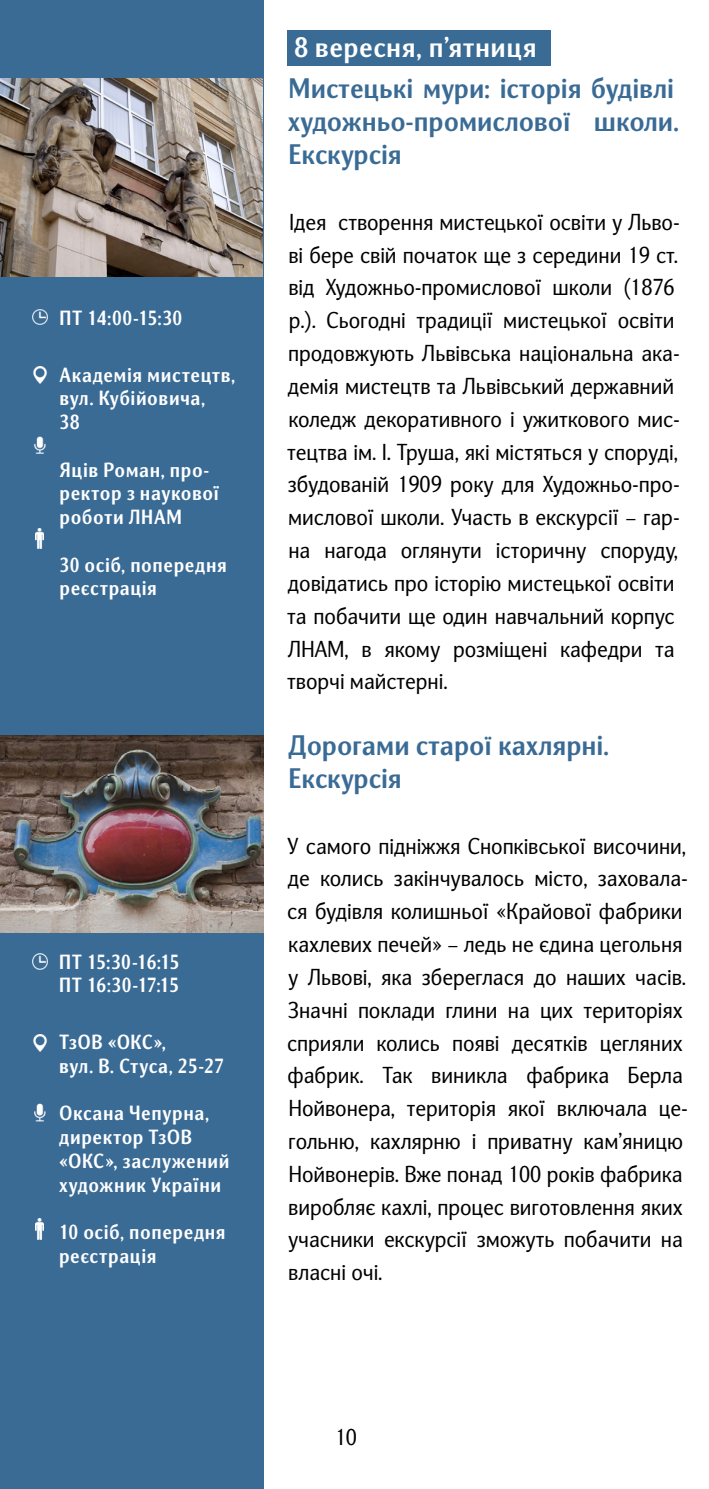
<style>
.page{position:relative;width:709px;height:1489px;background:#fff}
.page>*{position:absolute;margin:0;border:0;box-sizing:border-box;transform-origin:0 0}
.t1{font:700 27.5px/32.8px "Nat Grotesk";color:#3a6b95}
.t2{font:700 27.5px "Nat Grotesk";letter-spacing:.02em;color:#fff}
.t3{font:22.5px/32.8px "Nat Grotesk";color:#000}
.t4{font:700 20px/23.8px "Nat Grotesk Nar";letter-spacing:.03em;color:#fff}
.t5{font:700 20px/23.8px "Nat Grotesk Nar";letter-spacing:-.015em;color:#fff}
</style>
<div class="page">
<div style="left:0;top:0;width:263px;height:1488px;background:#3a6b95"></div>
<img style="left:0;top:78px;width:262px;height:198px">
<img style="left:0;top:735px;width:263px;height:197px">
<div style="left:287px;top:31px;width:263px;height:35px;background:#3a6b95"></div>
<img style="left:34px;top:436px;width:12px;height:18px">
<img style="left:32px;top:309px;width:16px;height:16px">
<img style="left:33px;top:367px;width:14px;height:17px">
<img style="left:36px;top:528px;width:8px;height:21px">
<img style="left:34px;top:1103px;width:12px;height:19px">
<img style="left:32px;top:953px;width:16px;height:16px">
<img style="left:36px;top:1218px;width:8px;height:21px">
<img style="left:33px;top:1034px;width:14px;height:17px">
<p class="t4" style="left:60px;top:307px;width:124px">ПТ 14:00-15:30</p>
<p class="t4" style="left:60px;top:363px;width:177px">Академія мистецтв, вул. Кубійовича,<br>38</p>
<p class="t4" style="left:60px;top:458px;width:161px">Яців Роман, про&shy;ректор з наукової роботи ЛНАМ</p>
<p class="t4" style="left:60px;top:553px;width:169px">30 осіб, попередня реєстрація</p>
<p class="t5" style="left:59px;top:950px;width:122px">ПТ 15:30-16:15<br>ПТ 16:30-17:15</p>
<p class="t4" style="left:59px;top:1031px;width:166px">ТзОВ «ОКС»,<br>вул. В. Стуса, 25-27</p>
<p class="t4" style="left:59px;top:1102px;width:172px">Оксана Чепурна, директор ТзОВ «ОКС», заслужений художник України</p>
<p class="t4" style="left:59px;top:1221px;width:168px">10 осіб, попередня реєстрація</p>
<p class="t2" style="left:294px;top:32px;width:244px">8 вересня, п’ятниця</p>
<p class="t1" style="left:288px;top:73px;width:392px">Мистецькі мури: історія будівлі художньо-промислової школи.<br>Екскурсія</p>
<p class="t3" style="left:287px;top:206px;width:394px">Iдея створення мистецької освіти у Льво&shy;ві бере свій початок ще з середини 19 ст. від Художньо-промислової школи (1876 р.). Сьогодні традиції мистецької освіти продовжують Львівська національна ака&shy;демія мистецтв та Львівський державний коледж декоративного і ужиткового мис&shy;тецтва ім. І. Труша, які містяться у споруді, збудованій 1909 року для Художньо-про&shy;мислової школи. Участь в екскурсії – гар&shy;на нагода оглянути історичну споруду, довідатись про історію мистецької освіти та побачити ще один навчальний корпус ЛНАМ, в якому розміщені кафедри та творчі майстерні.</p>
<p class="t1" style="left:288px;top:729px;width:322px">Дорогами старої кахлярні.<br>Екскурсія</p>
<p class="t3" style="left:287px;top:829px;width:402px">У самого підніжжя Снопківської височини, де колись закінчувалось місто, заховала&shy;ся будівля колишньої «Крайової фабрики кахлевих печей» – ледь не єдина цегольня у Львові, яка збереглася до наших часів.<br>Значні поклади глини на цих територіях сприяли колись появі десятків цегляних фабрик. Так виникла фабрика Берла Нойвонера, територія якої включала це&shy;гольню, кахлярню і приватну кам’яницю Нойвонерів. Вже понад 100 років фабрика виробляє кахлі, процес виготовлення яких учасники екскурсії зможуть побачити на власні очі.</p>
<p class="t3" style="left:335px;top:1420px;width:23px">10</p>
</div>
